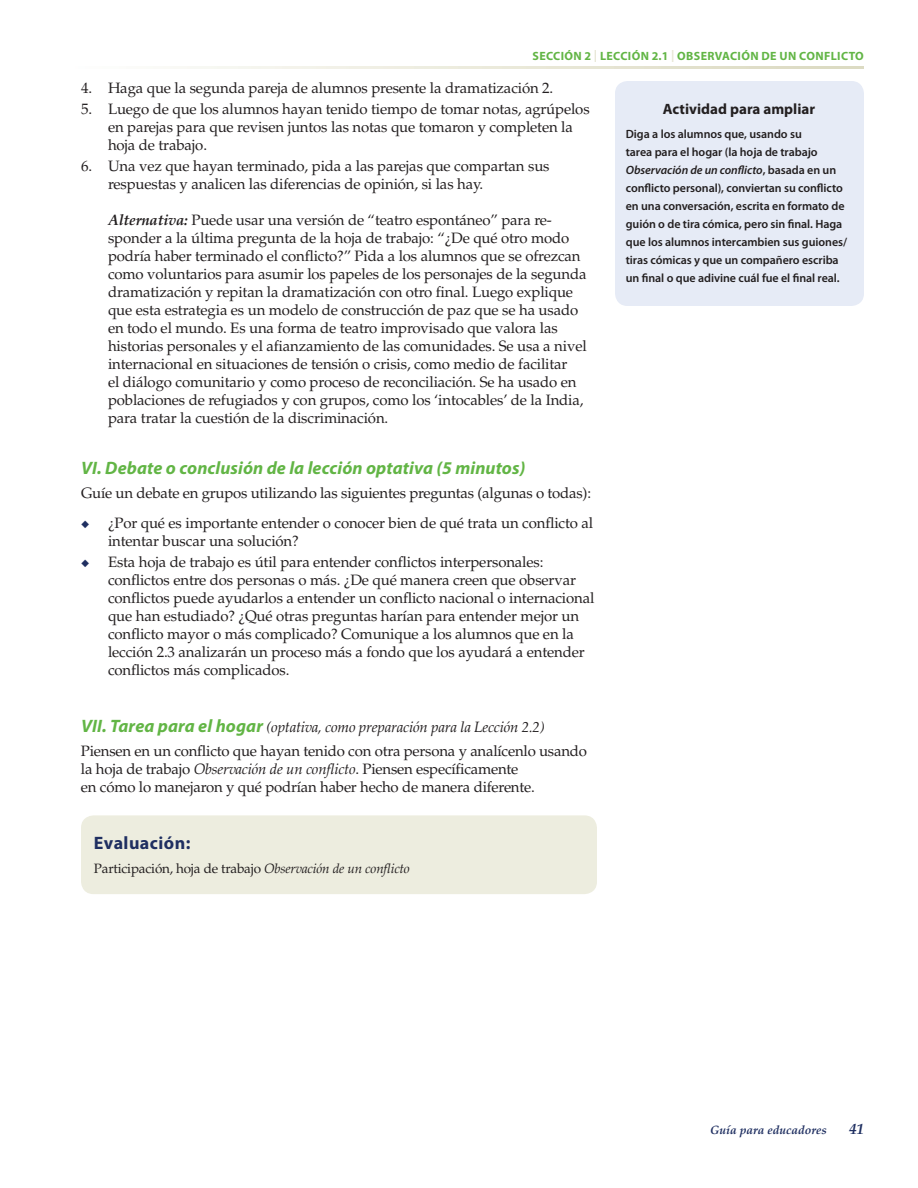
<style>
.page{position:relative;width:918px;height:1188px;background:#fff}
.page>*{position:absolute;margin:0;border:0;box-sizing:border-box;transform-origin:0 0}
.t1{font:italic 700 18px "Myriad Pro";letter-spacing:.005em;color:#62b545}
.t2{font:700 18px "Myriad Pro";letter-spacing:.025em;color:#1f2f61}
.t3{font:15px/18px "Palatino LT Std";letter-spacing:-.01em;color:#231f20}
.t4{font:italic 15px "Palatino Linotype";letter-spacing:-.015em;color:#231f20}
.t5{font:700 15px "Myriad Pro";color:#231f20}
.t6{font:italic 700 15px "Palatino Linotype";color:#1f2f61}
.t7{font:13.5px "Palatino LT Std";letter-spacing:-.015em;color:#231f20}
.t8{font:600 12px/18px "Myriad Pro";letter-spacing:-.005em;color:#231f20}
.t9{font:700 12px "Myriad Pro";letter-spacing:.03em;color:#62b545}
.t10{font:italic 700 12px "Palatino Linotype";color:#1f2f61}
.s1{color:#e6e5d3}
.s2{font-family:"Palatino Linotype";font-weight:700;font-style:italic}
.s3{color:#1f2f61}
.s4{font-family:"Myriad Pro";font-weight:700;font-size:18px;color:#62b545}
.s5{font-family:"Palatino Linotype";font-style:italic}
.s6{font-style:italic}
</style>
<div class="page">
<svg style="left:187px;top:66px;width:677px;height:3px;background:#e9e8d9"></svg>
<div style="left:615px;top:81px;width:249px;height:225px;background:#e6ebf6;border-radius:13px"></div>
<div style="left:81px;top:815px;width:516px;height:79px;background:#ededdf;border-radius:13px"></div>
<p class="t9" style="left:532px;top:48px;width:333px">SECCIÓN 2 <span class="s1">|</span> LECCIÓN 2.1 <span class="s1">|</span> OBSERVACIÓN DE UN CONFLICTO</p>
<p class="t3" style="left:81px;top:79px;width:474px">4. Haga que la segunda pareja de alumnos presente la dramatización 2.</p>
<p class="t3" style="left:108px;top:100px;width:483px;text-indent:-27px">5. Luego de que los alumnos hayan tenido tiempo de tomar notas, agrúpelos en parejas para que revisen juntos las notas que tomaron y completen la hoja de trabajo.</p>
<p class="t3" style="left:108px;top:157px;width:443px;text-indent:-27px">6. Una vez que hayan terminado, pida a las parejas que compartan sus respuestas y analicen las diferencias de opinión, si las hay.</p>
<p class="t3" style="left:108px;top:211px;width:480px"><span class="s2">Alternativa:</span> Puede usar una versión de “teatro espontáneo” para re&shy;sponder a la última pregunta de la hoja de trabajo: “¿De qué otro modo podría haber terminado el conflicto?” Pida a los alumnos que se ofrezcan como voluntarios para asumir los papeles de los personajes de la segunda dramatización y repitan la dramatización con otro final. Luego explique que esta estrategia es un modelo de construcción de paz que se ha usado en todo el mundo. Es una forma de teatro improvisado que valora las historias personales y el afianzamiento de las comunidades. Se usa a nivel internacional en situaciones de tensión o crisis, como medio de facilitar<br>el diálogo comunitario y como proceso de reconciliación. Se ha usado en poblaciones de refugiados y con grupos, como los ‘intocables’ de la India, para tratar la cuestión de la discriminación.</p>
<p class="t1" style="left:81px;top:456px;width:446px">VI. Debate o conclusión de la lección optativa (5 minutos)</p>
<p class="t3" style="left:81px;top:484px;width:512px">Guíe un debate en grupos utilizando las siguientes preguntas (algunas o todas):</p>
<p class="t3" style="left:108px;top:514px;width:487px;text-indent:-27px"><span class="s3">◆</span> ¿Por qué es importante entender o conocer bien de qué trata un conflicto al intentar buscar una solución?</p>
<p class="t3" style="left:108px;top:553px;width:488px;text-indent:-27px"><span class="s3">◆</span> Esta hoja de trabajo es útil para entender conflictos interpersonales: conflictos entre dos personas o más. ¿De qué manera creen que observar conflictos puede ayudarlos a entender un conflicto nacional o internacional que han estudiado? ¿Qué otras preguntas harían para entender mejor un conflicto mayor o más complicado? Comunique a los alumnos que en la lección 2.3 analizarán un proceso más a fondo que los ayudará a entender conflictos más complicados.</p>
<p class="t4" style="left:81px;top:716px;width:465px"><span class="s4">VII. Tarea para el hogar</span> (optativa, como preparación para la Lección 2.2)</p>
<p class="t3" style="left:81px;top:742px;width:508px">Piensen en un conflicto que hayan tenido con otra persona y analícenlo usando la hoja de trabajo <span class="s5">Observación de un conflicto</span>. Piensen específicamente<br>en cómo lo manejaron y qué podrían haber hecho de manera diferente.</p>
<p class="t2" style="left:94px;top:831px;width:98px">Evaluación:</p>
<p class="t7" style="left:94px;top:860px;width:317px">Participación, hoja de trabajo <span class="s5">Observación de un conflicto</span></p>
<p class="t5" style="left:663px;top:99px;width:154px">Actividad para ampliar</p>
<p class="t8" style="left:626px;top:125px;width:223px">Diga a los alumnos que, usando su<br>tarea para el hogar (la hoja de trabajo <span class="s6">Observación de un conflicto</span>, basada en un conflicto personal), conviertan su conflicto en una conversación, escrita en formato de guión o de tira cómica, pero sin final. Haga que los alumnos intercambien sus guiones/ tiras cómicas y que un compañero escriba un final o que adivine cuál fue el final real.</p>
<p class="t10" style="left:710px;top:1121px;width:118px">Guía para educadores</p>
<p class="t6" style="left:849px;top:1118px;width:16px">41</p>
</div>
